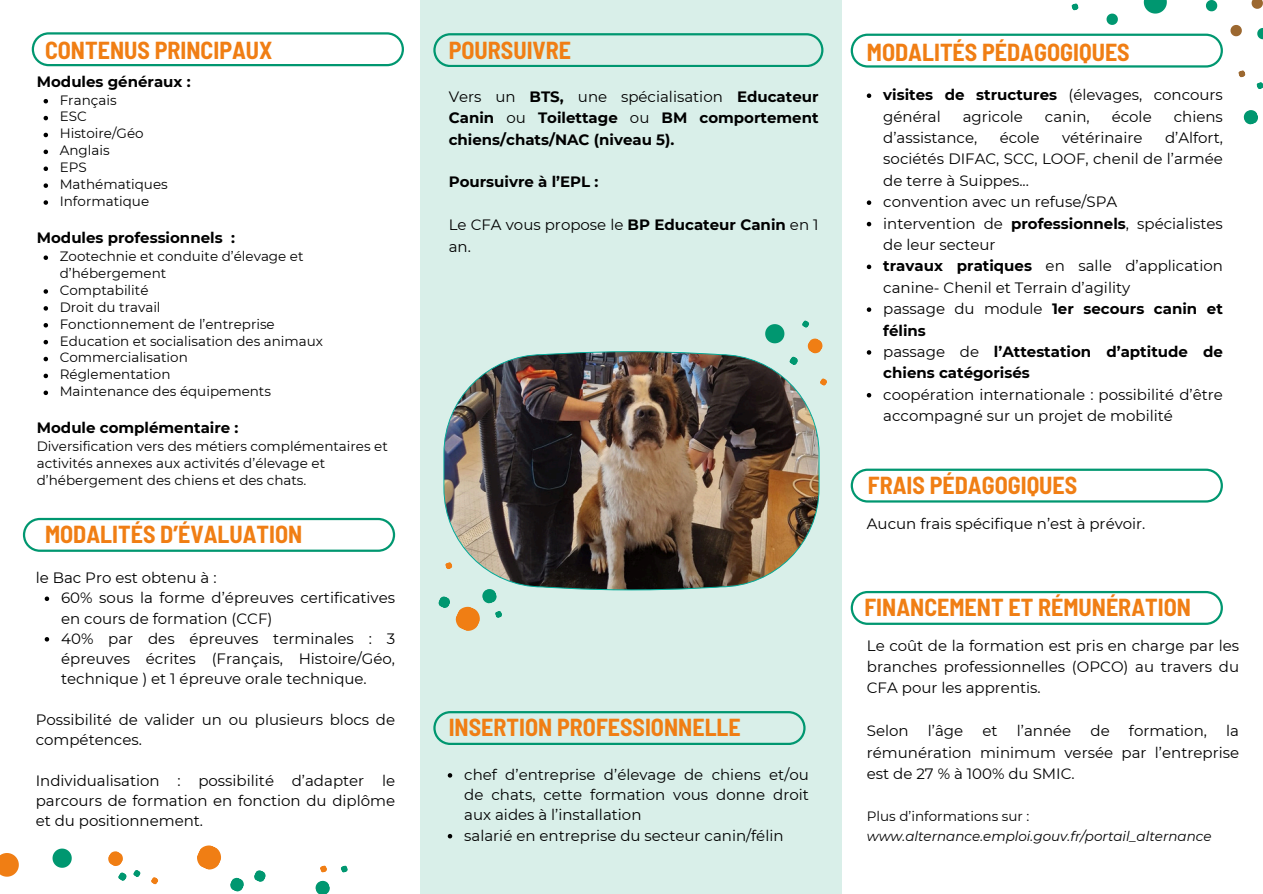
<style>
.page{position:relative;width:1263px;height:894px;background:#fff}
.page>*{position:absolute;margin:0;border:0;box-sizing:border-box;transform-origin:0 0}
.t1{font:700 semi-condensed 24px "Barlow";color:#f07e14}
.t2{font:15px/21.3px "Montserrat";color:#000}
.t3{font:700 15px/21.3px "Montserrat";color:#000}
.t4{font:13.5px/16.8px "Montserrat";color:#000}
.t5{font:italic 13.5px/20.2px "Montserrat";color:#000}
.s1{font-weight:400}
.s2{font-weight:700}
.s3{font-style:normal}
</style>
<div class="page">
<div style="left:421px;top:0;width:421px;height:893px;background:#d9efe9"></div>
<svg style="left:433px;top:33px;width:390px;height:34px"></svg>
<img style="left:443px;top:351px;width:376px;height:239px">
<svg style="left:851px;top:468px;width:372px;height:34px"></svg>
<svg style="left:254px;top:870px;width:12px;height:12px"></svg>
<svg style="left:197px;top:845px;width:47px;height:47px"></svg>
<svg style="left:0;top:853px;width:19px;height:23px"></svg>
<svg style="left:53px;top:848px;width:19px;height:19px"></svg>
<svg style="left:341px;top:865px;width:7px;height:8px"></svg>
<svg style="left:315px;top:865px;width:15px;height:28px"></svg>
<svg style="left:151px;top:877px;width:8px;height:8px"></svg>
<svg style="left:108px;top:851px;width:33px;height:30px"></svg>
<svg style="left:1230px;top:25px;width:12px;height:11px"></svg>
<svg style="left:1106px;top:14px;width:12px;height:11px"></svg>
<svg style="left:1144px;top:0;width:22px;height:13px"></svg>
<svg style="left:1206px;top:0;width:11px;height:11px"></svg>
<svg style="left:1251px;top:0;width:12px;height:9px"></svg>
<svg style="left:1257px;top:28px;width:6px;height:11px"></svg>
<svg style="left:1238px;top:70px;width:8px;height:8px"></svg>
<svg style="left:1256px;top:82px;width:7px;height:7px"></svg>
<svg style="left:1243px;top:110px;width:15px;height:15px"></svg>
<svg style="left:1071px;top:3px;width:8px;height:8px"></svg>
<svg style="left:765px;top:324px;width:19px;height:19px"></svg>
<svg style="left:820px;top:378px;width:7px;height:8px"></svg>
<svg style="left:802px;top:320px;width:7px;height:8px"></svg>
<svg style="left:805px;top:338px;width:18px;height:18px"></svg>
<svg style="left:788px;top:355px;width:11px;height:11px"></svg>
<svg style="left:445px;top:561px;width:8px;height:9px"></svg>
<svg style="left:438px;top:587px;width:65px;height:44px"></svg>
<svg style="left:851px;top:34px;width:372px;height:33px"></svg>
<svg style="left:433px;top:711px;width:373px;height:33px"></svg>
<svg style="left:23px;top:517px;width:372px;height:34px"></svg>
<svg style="left:851px;top:590px;width:372px;height:34px"></svg>
<svg style="left:32px;top:32px;width:372px;height:34px"></svg>
<svg style="left:448px;top:773px;width:4px;height:4px"></svg>
<svg style="left:448px;top:834px;width:4px;height:4px"></svg>
<svg style="left:45px;top:596px;width:4px;height:5px"></svg>
<svg style="left:45px;top:637px;width:4px;height:4px"></svg>
<svg style="left:44px;top:99px;width:4px;height:4px"></svg>
<svg style="left:44px;top:116px;width:4px;height:4px"></svg>
<svg style="left:44px;top:133px;width:4px;height:4px"></svg>
<svg style="left:44px;top:149px;width:4px;height:5px"></svg>
<svg style="left:44px;top:166px;width:4px;height:5px"></svg>
<svg style="left:44px;top:183px;width:4px;height:5px"></svg>
<svg style="left:44px;top:200px;width:4px;height:5px"></svg>
<svg style="left:44px;top:255px;width:4px;height:5px"></svg>
<svg style="left:44px;top:289px;width:4px;height:4px"></svg>
<svg style="left:44px;top:306px;width:4px;height:4px"></svg>
<svg style="left:44px;top:323px;width:4px;height:4px"></svg>
<svg style="left:44px;top:340px;width:4px;height:4px"></svg>
<svg style="left:44px;top:356px;width:4px;height:5px"></svg>
<svg style="left:44px;top:373px;width:4px;height:5px"></svg>
<svg style="left:44px;top:390px;width:4px;height:5px"></svg>
<svg style="left:867px;top:93px;width:4px;height:5px"></svg>
<svg style="left:867px;top:200px;width:4px;height:5px"></svg>
<svg style="left:867px;top:222px;width:4px;height:4px"></svg>
<svg style="left:867px;top:264px;width:4px;height:5px"></svg>
<svg style="left:867px;top:307px;width:4px;height:5px"></svg>
<svg style="left:867px;top:350px;width:4px;height:4px"></svg>
<svg style="left:867px;top:393px;width:4px;height:4px"></svg>
<p class="t1" style="left:45px;top:35px;width:229px">CONTENUS PRINCIPAUX</p>
<p class="t3" style="left:37px;top:70px;width:155px">Modules généraux :</p>
<p class="t4" style="left:60px;top:91px;width:58px">Français</p>
<p class="t4" style="left:60px;top:108px;width:29px">ESC</p>
<p class="t4" style="left:60px;top:125px;width:85px">Histoire/Géo</p>
<p class="t4" style="left:60px;top:142px;width:51px">Anglais</p>
<p class="t4" style="left:60px;top:159px;width:29px">EPS</p>
<h2 class="t4" style="left:60px;top:176px;width:110px">Mathématiques</h2>
<p class="t4" style="left:60px;top:193px;width:91px">Informatique</p>
<p class="t3" style="left:37px;top:227px;width:200px">Modules professionnels :</p>
<p class="t4" style="left:60px;top:248px;width:245px">Zootechnie et conduite d’élevage et d’hébergement</p>
<p class="t4" style="left:60px;top:281px;width:90px">Comptabilité</p>
<p class="t4" style="left:60px;top:298px;width:102px">Droit du travail</p>
<p class="t4" style="left:60px;top:315px;width:217px">Fonctionnement de l’entreprise</p>
<p class="t4" style="left:60px;top:332px;width:265px">Education et socialisation des animaux</p>
<p class="t4" style="left:60px;top:349px;width:130px">Commercialisation</p>
<p class="t4" style="left:60px;top:366px;width:112px">Réglementation</p>
<p class="t4" style="left:60px;top:383px;width:213px">Maintenance des équipements</p>
<h1 class="t3" style="left:37px;top:417px;width:203px">Module complémentaire :</h1>
<p class="t4" style="left:37px;top:438px;width:353px">Diversification vers des métiers complémentaires et activités annexes aux activités d’élevage et d’hébergement des chiens et des chats.</p>
<p class="t1" style="left:45px;top:519px;width:259px">MODALITÉS D’ÉVALUATION</p>
<p class="t2" style="left:36px;top:566px;width:182px">le Bac Pro est obtenu à :</p>
<p class="t2" style="left:61px;top:587px;width:335px;line-height:20.2px">60% sous la forme d’épreuves certificatives en cours de formation (CCF)</p>
<h1 class="t2" style="left:61px;top:628px;width:335px;line-height:20.2px;text-align:justify">40% par des épreuves terminales : 3 épreuves écrites (Français, Histoire/Géo, technique ) et 1 épreuve orale technique.</h1>
<h2 class="t2" style="left:36px;top:709px;width:361px;line-height:20.2px">Possibilité de valider un ou plusieurs blocs de compétences.</h2>
<p class="t2" style="left:36px;top:770px;width:361px;line-height:20.2px;text-align:justify">Individualisation : possibilité d’adapter le parcours de formation en fonction du diplôme et du positionnement.</p>
<h1 class="t1" style="left:449px;top:35px;width:124px">POURSUIVRE</h1>
<p class="t1" style="left:867px;top:37px;width:264px">MODALITÉS PÉDAGOGIQUES</p>
<p class="t3" style="left:449px;top:86px;width:371px;text-align:justify"><span class="s1">Vers un</span> BTS, <span class="s1">une spécialisation</span> Educateur Canin <span class="s1">ou</span> Toilettage <span class="s1">ou</span> BM comportement chiens/chats/NAC (niveau 5).</p>
<p class="t3" style="left:449px;top:171px;width:151px">Poursuivre à l’EPL :</p>
<p class="t2" style="left:449px;top:214px;width:371px">Le CFA vous propose le <span class="s2">BP Educateur Canin</span> en 1 an.</p>
<h1 class="t1" style="left:449px;top:712px;width:294px">INSERTION PROFESSIONNELLE</h1>
<p class="t2" style="left:464px;top:764px;width:346px;line-height:20.2px;text-align:justify">chef d’entreprise d’élevage de chiens et/ou de chats, cette formation vous donne droit aux aides à l’installation</p>
<h2 class="t2" style="left:464px;top:824px;width:321px">salarié en entreprise du secteur canin/félin</h2>
<p class="t2" style="left:883px;top:84px;width:341px"><span class="s2">visites de structures</span> (élevages, concours général</p>
<p class="t2" style="left:963px;top:106px;width:62px">agricole</p>
<p class="t2" style="left:1045px;top:106px;width:46px">canin,</p>
<p class="t2" style="left:1112px;top:106px;width:41px">école</p>
<p class="t2" style="left:1174px;top:106px;width:51px">chiens</p>
<p class="t2" style="left:883px;top:127px;width:95px">d’assistance,</p>
<p class="t2" style="left:1000px;top:127px;width:41px">école</p>
<p class="t2" style="left:1062px;top:127px;width:82px">vétérinaire</p>
<p class="t2" style="left:883px;top:127px;width:341px;text-align:justify;text-indent:282px">d’Alfort, sociétés DIFAC, SCC, LOOF, chenil de l’armée de terre à Suippes...</p>
<p class="t2" style="left:883px;top:191px;width:235px">convention avec un refuse/SPA</p>
<p class="t2" style="left:883px;top:212px;width:341px">intervention de <span class="s2">professionnels</span>, spécialistes de leur secteur</p>
<p class="t2" style="left:883px;top:255px;width:341px"><span class="s2">travaux pratiques</span> en salle d’application canine- Chenil et Terrain d’agility</p>
<p class="t3" style="left:883px;top:298px;width:341px"><span class="s1">passage du module</span> 1er secours canin et félins</p>
<p class="t3" style="left:883px;top:341px;width:341px"><span class="s1">passage de</span> l’Attestation d’aptitude de chiens catégorisés</p>
<p class="t2" style="left:883px;top:383px;width:341px">coopération internationale : possibilité d’être accompagné sur un projet de mobilité</p>
<p class="t1" style="left:868px;top:470px;width:211px">FRAIS PÉDAGOGIQUES</p>
<p class="t2" style="left:867px;top:513px;width:280px">Aucun frais spécifique n’est à prévoir.</p>
<p class="t1" style="left:864px;top:592px;width:328px">FINANCEMENT ET RÉMUNÉRATION</p>
<p class="t2" style="left:867px;top:634px;width:374px;text-align:justify">Le coût de la formation est pris en charge par les branches professionnelles (OPCO) au travers du CFA pour les apprentis.</p>
<p class="t2" style="left:867px;top:720px;width:43px">Selon</p>
<p class="t2" style="left:928px;top:720px;width:37px">l’âge</p>
<p class="t2" style="left:982px;top:720px;width:17px">et</p>
<p class="t2" style="left:1017px;top:720px;width:56px">l’année</p>
<p class="t2" style="left:1090px;top:720px;width:21px">de</p>
<p class="t2" style="left:1129px;top:720px;width:80px">formation,</p>
<p class="t2" style="left:867px;top:720px;width:374px;text-align:justify;text-indent:359px">la rémunération minimum versée par l’entreprise est de 27 % à 100% du SMIC.</p>
<p class="t5" style="left:867px;top:805px;width:346px"><span class="s3">Plus d’informations sur : </span>www.alternance.emploi.gouv.fr/portail_alternance</p>
</div>
